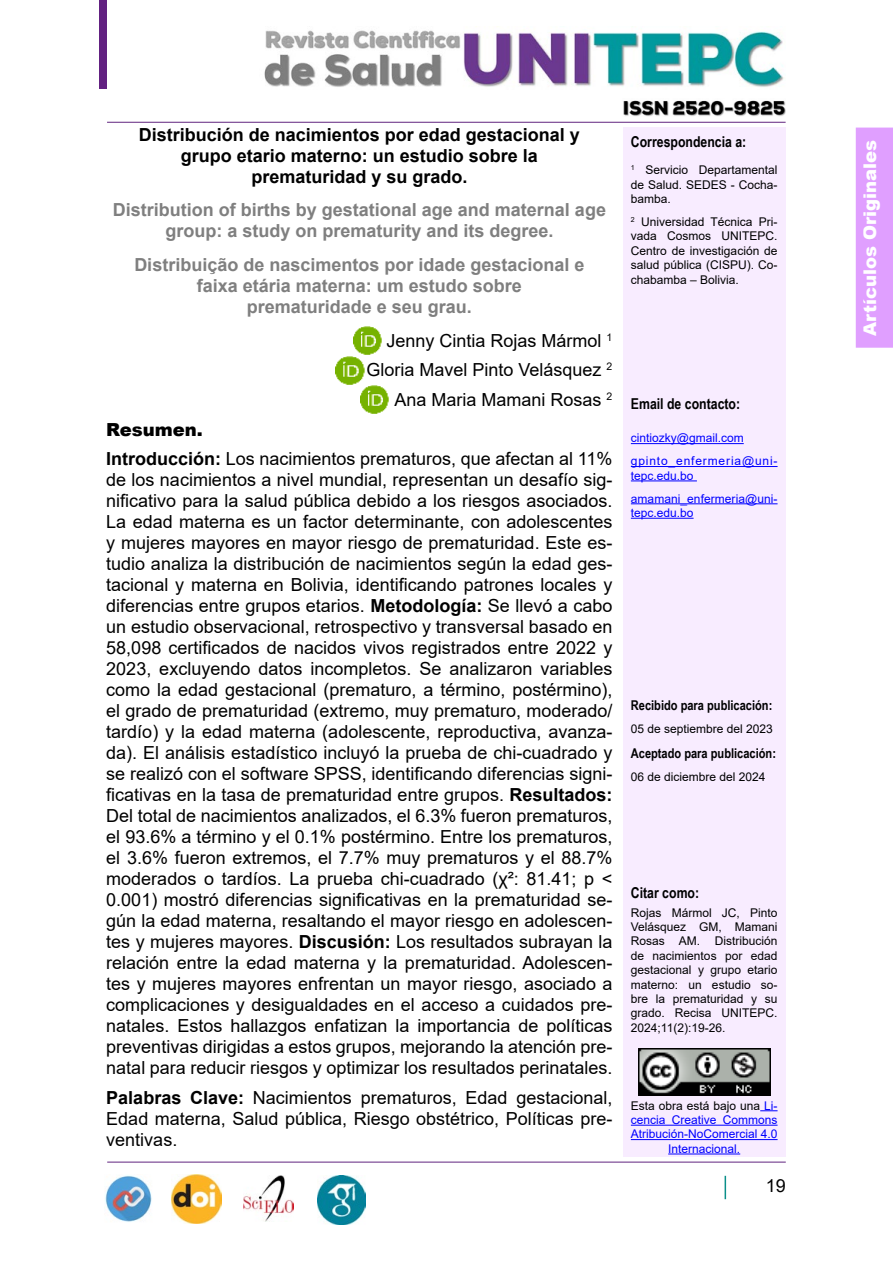
<style>
.page{position:relative;width:893px;height:1263px;background:#fff}
.page>*{position:absolute;margin:0;border:0;box-sizing:border-box;transform-origin:0 0}
.t1{font:18px/21px "Arial";color:#000;text-align:justify}
.t2{font:700 18px/21px "Arial";color:#7f7f7f;text-align:center}
.t3{font:700 18px/21px "Arial";color:#000;text-align:center}
.t4{font:900 18px "Arial";color:#fff}
.t5{font:700 15px "Arial Narrow";color:#000}
.t6{font:700 13.5px "Arial Narrow";color:#000}
.t7{font:12px/14.4px "Arial";color:#000;text-align:justify}
.t8{font:12px/14.4px "Arial";color:#00f}
.t9{font:12px/23px "Arial";letter-spacing:.07em;color:#00f}
.s1{font-weight:900}
.s2{font-weight:700}
.s3{color:#000}
</style>
<div class="page">
<div style="left:100px;top:0;width:7px;height:89px;background:#622181"></div>
<hr style="left:107px;top:122px;width:679px;height:1px;background:#60247f">
<hr style="left:107px;top:1162px;width:679px;height:1px;background:#60247f">
<div style="left:856px;top:128px;width:37px;height:220px;background:#e09fff"></div>
<svg style="left:725px;top:1176px;width:1px;height:23px"></svg>
<div style="left:623px;top:128px;width:163px;height:1029px;background:#f8ecff"></div>
<img style="left:264px;top:26px;width:520px;height:61px">
<img style="left:105px;top:1175px;width:47px;height:47px">
<img style="left:171px;top:1174px;width:50px;height:50px">
<img style="left:244px;top:1176px;width:49px;height:46px">
<img style="left:317px;top:1176px;width:49px;height:48px">
<img style="left:623px;top:100px;width:162px;height:16px">
<hr style="left:631px;top:443px;width:113px;height:1px;background:#00f">
<hr style="left:631px;top:466px;width:147px;height:1px;background:#00f">
<hr style="left:631px;top:480px;width:66px;height:1px;background:#00f">
<hr style="left:631px;top:503px;width:147px;height:1px;background:#00f">
<hr style="left:631px;top:518px;width:63px;height:1px;background:#00f">
<svg style="left:760px;top:1110px;width:18px;height:1px"></svg>
<hr style="left:631px;top:1125px;width:147px;height:1px;background:#00f">
<hr style="left:631px;top:1139px;width:147px;height:1px;background:#00f">
<hr style="left:668px;top:1153px;width:72px;height:1px;background:#00f">
<img style="left:638px;top:1048px;width:132px;height:47px">
<img style="left:336px;top:356px;width:29px;height:29px">
<img style="left:353px;top:327px;width:29px;height:28px">
<img style="left:360px;top:386px;width:29px;height:28px">
<p class="t3" style="left:139px;top:124px;width:443px">Distribución de nacimientos por edad gestacional y grupo etario materno: un estudio sobre la prematuridad y su grado.</p>
<p class="t2" style="left:113px;top:200px;width:495px">Distribution of births by gestational age and maternal age group: a study on prematurity and its degree.</p>
<p class="t2" style="left:134px;top:255px;width:452px">Distribuição de nascimentos por idade gestacional e faixa etária materna: um estudo sobre prematuridade e seu grau.</p>
<p class="t1" style="left:366px;top:326px;width:247px;line-height:29.5px;text-align:right">Jenny Cintia Rojas Mármol <sup>1<br></sup>Gloria Mavel Pinto Velásquez <sup>2<br></sup>Ana Maria Mamani Rosas <sup>2</sup></p>
<p class="t1" style="left:106px;top:414px;width:508px;line-height:29.5px"><span class="s1">Resumen.<br></span><span class="s2">Introducción:</span> Los nacimientos prematuros, que afectan al 11%</p>
<p class="t1" style="left:106px;top:469px;width:508px">de los nacimientos a nivel mundial, representan un desafío sig&shy;nificativo para la salud pública debido a los riesgos asociados.<br>La edad materna es un factor determinante, con adolescentes y mujeres mayores en mayor riesgo de prematuridad. Este es&shy;tudio analiza la distribución de nacimientos según la edad ges&shy;tacional y materna en Bolivia, identificando patrones locales y diferencias entre grupos etarios. <span class="s2">Metodología:</span> Se llevó a cabo un estudio observacional, retrospectivo y transversal basado en 58,098 certificados de nacidos vivos registrados entre 2022 y 2023, excluyendo datos incompletos. Se analizaron variables como la edad gestacional (prematuro, a término, postérmino), el grado de prematuridad (extremo, muy prematuro, moderado/ tardío) y la edad materna (adolescente, reproductiva, avanza&shy;da). El análisis estadístico incluyó la prueba de chi-cuadrado y se realizó con el software SPSS, identificando diferencias signi&shy;ficativas en la tasa de prematuridad entre grupos. <span class="s2">Resultados:<br></span>Del total de nacimientos analizados, el 6.3% fueron prematuros, el 93.6% a término y el 0.1% postérmino. Entre los prematuros, el 3.6% fueron extremos, el 7.7% muy prematuros y el 88.7% moderados o tardíos. La prueba chi-cuadrado (χ²: 81.41; p &lt; 0.001) mostró diferencias significativas en la prematuridad se&shy;gún la edad materna, resaltando el mayor riesgo en adolescen&shy;tes y mujeres mayores. <span class="s2">Discusión:</span> Los resultados subrayan la relación entre la edad materna y la prematuridad. Adolescen&shy;tes y mujeres mayores enfrentan un mayor riesgo, asociado a complicaciones y desigualdades en el acceso a cuidados pre&shy;natales. Estos hallazgos enfatizan la importancia de políticas preventivas dirigidas a estos grupos, mejorando la atención pre&shy;natal para reducir riesgos y optimizar los resultados perinatales.</p>
<p class="t1" style="left:106px;top:1087px;width:508px"><span class="s2">Palabras Clave:</span> Nacimientos prematuros, Edad gestacional, Edad materna, Salud pública, Riesgo obstétrico, Políticas pre&shy;ventivas.</p>
<p class="t5" style="left:631px;top:130px;width:117px">Correspondencia a:</p>
<p class="t7" style="left:631px;top:163px;width:148px"><sup>1</sup> Servicio Departamental de Salud. SEDES - Cocha&shy;bamba.</p>
<p class="t7" style="left:631px;top:214px;width:148px"><sup>2</sup> Universidad Técnica Pri&shy;vada Cosmos UNITEPC.<br>Centro de investigación de salud pública (CISPU). Co&shy;chabamba – Bolivia.</p>
<p class="t5" style="left:631px;top:393px;width:111px">Email de contacto:</p>
<p class="t9" style="left:631px;top:427px;width:148px">cintiozky@gmail.com gpinto_enfermeria@uni-</p>
<p class="t8" style="left:631px;top:464px;width:148px;line-height:23px">tepc.edu.bo amamani_enfermeria@uni-</p>
<p class="t8" style="left:631px;top:505px;width:64px">tepc.edu.bo</p>
<p class="t6" style="left:631px;top:695px;width:143px">Recibido para publicación:</p>
<p class="t7" style="left:631px;top:722px;width:144px">05 de septiembre del 2023</p>
<p class="t6" style="left:631px;top:743px;width:147px">Aceptado para publicación:</p>
<p class="t7" style="left:631px;top:769px;width:136px">06 de diciembre del 2024</p>
<p class="t5" style="left:631px;top:881px;width:70px">Citar como:</p>
<p class="t7" style="left:631px;top:905px;width:148px">Rojas Mármol JC, Pinto Velásquez GM, Mamani Rosas AM. Distribución de nacimientos por edad gestacional y grupo etario materno: un estudio so&shy;bre la prematuridad y su grado. Recisa UNITEPC.<br>2024;11(2):19-26.</p>
<p class="t8" style="left:631px;top:1098px;width:148px;text-align:center"><span class="s3">Esta obra está bajo una</span> Li&shy;cencia Creative Commons<br>Atribución-NoComercial 4.0<br>Internacional.</p>
<p class="t1" style="left:766px;top:1175px;width:22px">19</p>
<p class="t4" style="left:857px;top:336px;width:197px;rotate:-90deg">Artículos Originales</p>
</div>
